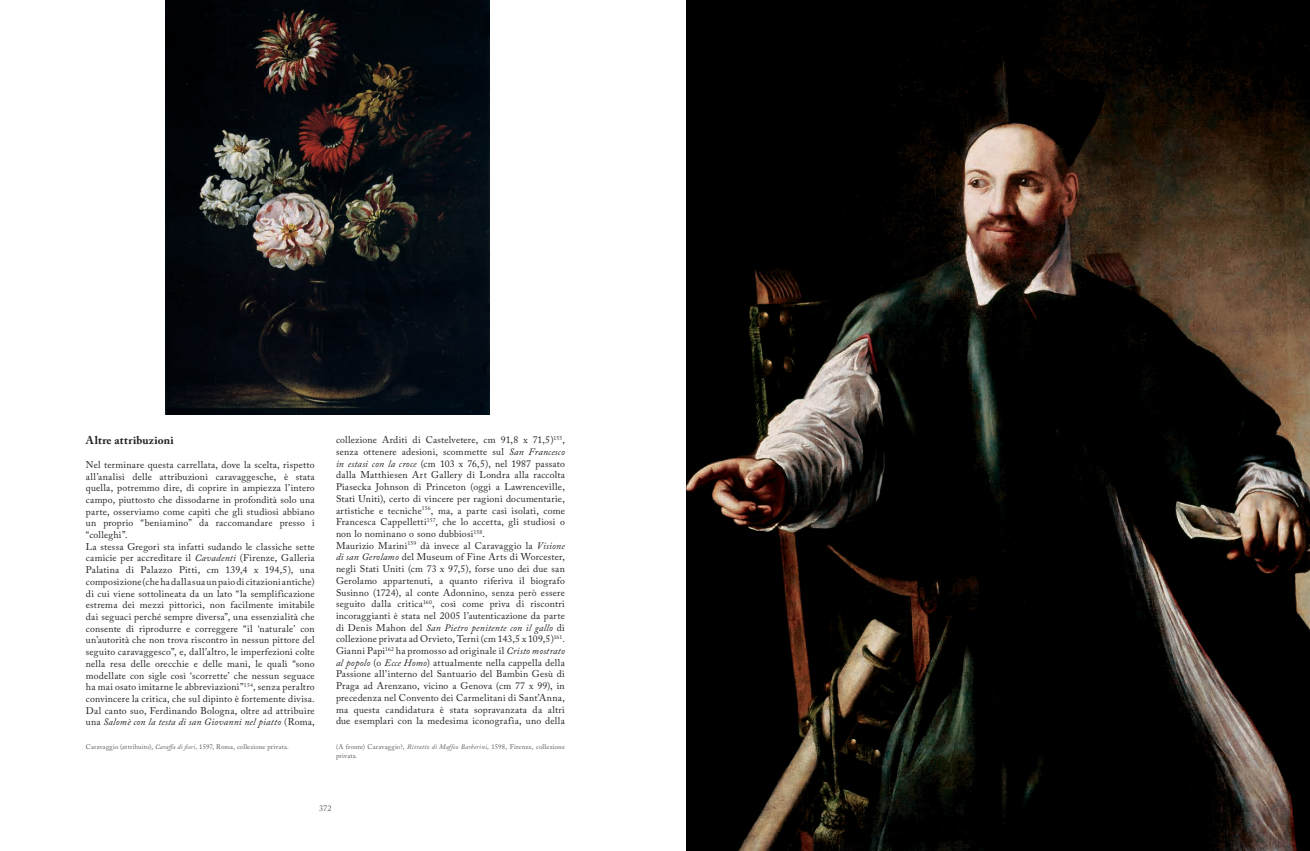
<style>
.page{position:relative;width:1310px;height:851px;background:#fff}
.page>*{position:absolute;margin:0;border:0;box-sizing:border-box;transform-origin:0 0}
.t1{font:700 11.25px "Adobe Caslon Pro";letter-spacing:.025em;color:#231f20}
.t2{font:9.75px/11.7px "Adobe Caslon Pro";letter-spacing:.02em;color:#231f20}
.t3{font:8.25px "Adobe Caslon Pro";color:#58595b}
.t4{font:6.75px/8.1px "Adobe Caslon Pro";letter-spacing:.025em;color:#58595b}
.s1{font-style:italic}
</style>
<div class="page">
<img style="left:686px;top:0;width:624px;height:850px">
<img style="left:165px;top:0;width:324px;height:415px">
<p class="t1" style="left:86px;top:434px;width:89px">Altre attribuzioni</p>
<p class="t2" style="left:86px;top:458px;width:230px">Nel terminare questa carrellata, dove la scelta, rispetto all’analisi delle attribuzioni caravaggesche, è stata quella, potremmo dire, di coprire in ampiezza l’intero campo, piuttosto che dissodarne in profondità solo una parte, osserviamo come capiti che gli studiosi abbiano un proprio “beniamino” da raccomandare presso i “colleghi”.<br>La stessa Gregori sta infatti sudando le classiche sette camicie per accreditare il <span class="s1">Cavadenti</span> (Firenze, Galleria Palatina di Palazzo Pitti, cm 139,4 x 194,5), una composizione (che ha dalla sua un paio di citazioni antiche) di cui viene sottolineata da un lato “la semplificazione estrema dei mezzi pittorici, non facilmente imitabile dai seguaci perché sempre diversa”, una essenzialità che consente di riprodurre e correggere “il ‘naturale’ con un’autorità che non trova riscontro in nessun pittore del seguito caravaggesco”, e, dall’altro, le imperfezioni colte nella resa delle orecchie e delle mani, le quali “sono modellate con sigle così ‘scorrette’ che nessun seguace ha mai osato imitarne le abbreviazioni”<sup>154</sup>, senza peraltro convincere la critica, che sul dipinto è fortemente divisa.<br>Dal canto suo, Ferdinando Bologna, oltre ad attribuire una <span class="s1">Salomè con la testa di san Giovanni nel piatto</span> (Roma,</p>
<p class="t2" style="left:336px;top:434px;width:230px">collezione Arditi di Castelvetere, cm 91,8 x 71,5)<sup>155</sup>, senza ottenere adesioni, scommette sul <span class="s1">San Francesco in estasi con la croce</span> (cm 103 x 76,5), nel 1987 passato dalla Matthiesen Art Gallery di Londra alla raccolta Piasecka Johnson di Princeton (oggi a Lawrenceville, Stati Uniti), certo di vincere per ragioni documentarie, artistiche e tecniche<sup>156</sup>, ma, a parte casi isolati, come Francesca Cappelletti<sup>157</sup>, che lo accetta, gli studiosi o non lo nominano o sono dubbiosi<sup>158</sup>.<br>Maurizio Marini<sup>159</sup> dà invece al Caravaggio la <span class="s1">Visione di san Gerolamo</span> del Museum of Fine Arts di Worcester, negli Stati Uniti (cm 73 x 97,5), forse uno dei due san Gerolamo appartenuti, a quanto riferiva il biografo Susinno (1724), al conte Adonnino, senza però essere seguito dalla critica<sup>160</sup>, così come priva di riscontri incoraggianti è stata nel 2005 l’autenticazione da parte di Denis Mahon del <span class="s1">San Pietro penitente con il gallo</span> di collezione privata ad Orvieto, Terni (cm 143,5 x 109,5)<sup>161</sup>.<br>Gianni Papi<sup>162</sup> ha promosso ad originale il <span class="s1">Cristo mostrato al popolo</span> (o <span class="s1">Ecce Homo</span>) attualmente nella cappella della Passione all’interno del Santuario del Bambin Gesù di Praga ad Arenzano, vicino a Genova (cm 77 x 99), in precedenza nel Convento dei Carmelitani di Sant’Anna, ma questa candidatura è stata sopravanzata da altri due esemplari con la medesima iconografia, uno della</p>
<p class="t4" style="left:86px;top:743px;width:204px">Caravaggio (attribuito), <span class="s1">Caraffa di fiori,</span> 1597, Roma, collezione privata.</p>
<p class="t4" style="left:336px;top:743px;width:230px">(A fronte) Caravaggio?, <span class="s1">Ritratto di Maffeo Barberini</span>, 1598, Firenze, collezione privata.</p>
<p class="t3" style="left:319px;top:803px;width:14px">372</p>
</div>
